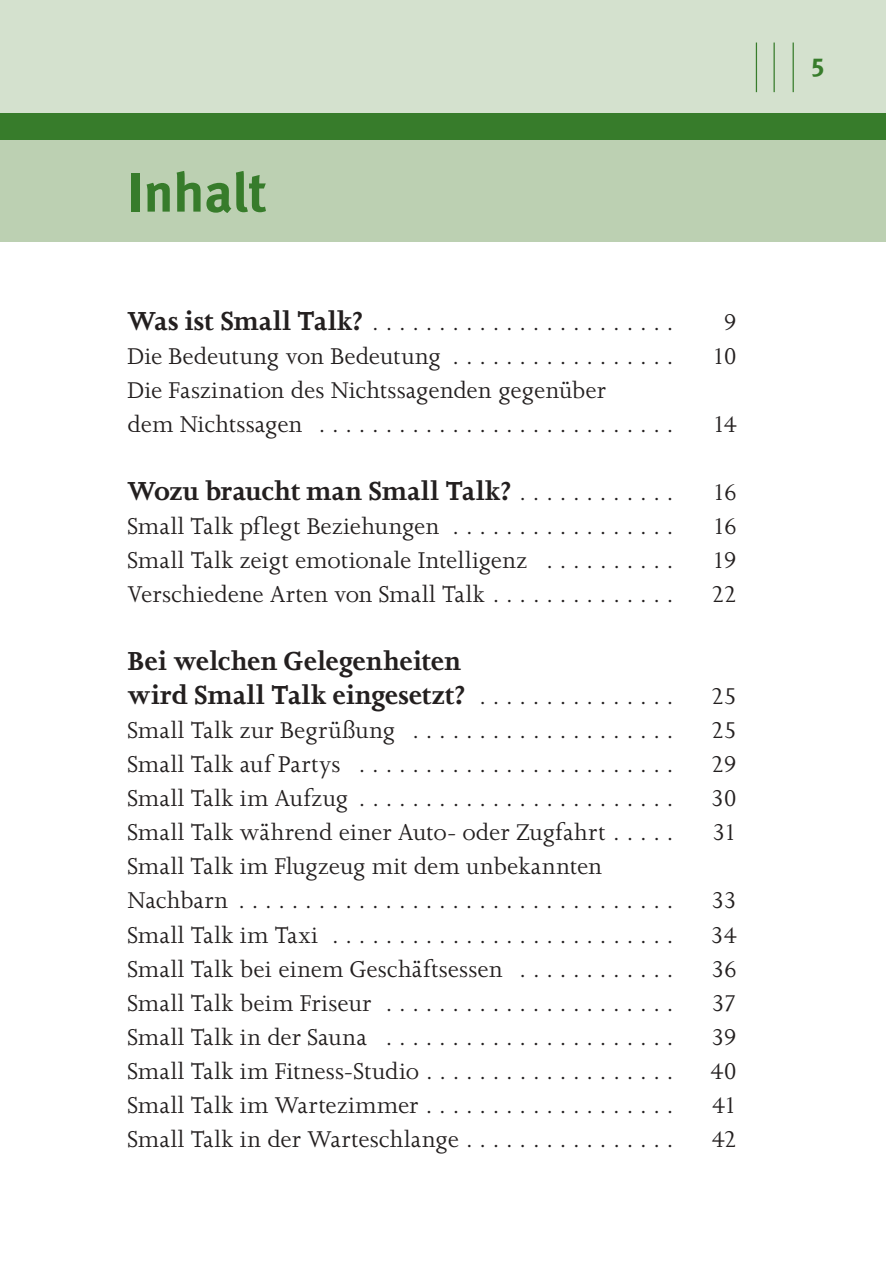
<style>
.page{position:relative;width:886px;height:1276px;background:#fff}
.page>*{position:absolute;margin:0;border:0;box-sizing:border-box;transform-origin:0 0}
.t1{font:700 55px "Meta Pro";letter-spacing:-.01em;color:#377c2b}
.t2{font:700 30px/34px "Joanna MT Std";color:#231f1f}
.t3{font:26.25px/34px "Joanna MT Std";letter-spacing:.01em;color:#231f1f}
.t4{font:700 26px "Meta Pro";color:#377c2b}
.s1{font-weight:700;font-size:30px}
.s2{font-weight:400;font-size:26.25px}
</style>
<div class="page">
<div style="left:0;top:127px;width:886px;height:115px;background:#bcd0b2"></div>
<div style="left:0;top:0;width:886px;height:120px;background:#d4e1ce"></div>
<div style="left:0;top:113px;width:886px;height:27px;background:#377c2b"></div>
<hr style="left:792px;top:43px;width:2px;height:49px;background:#377c2b">
<hr style="left:773px;top:43px;width:2px;height:49px;background:#377c2b">
<hr style="left:756px;top:43px;width:1px;height:49px;background:#377c2b">
<p class="t1" style="left:128px;top:172px;width:141px">Inhalt</p>
<p class="t3" style="left:128px;top:308px;width:547px"><span class="s1">Was ist Small Talk?</span> . . . . . . . . . . . . . . . . . . . . . . .</p>
<p class="t3" style="left:723px;top:308px;width:15px">9</p>
<p class="t3" style="left:128px;top:342px;width:547px">Die Bedeutung von Bedeutung . . . . . . . . . . . . . . . . .</p>
<p class="t3" style="left:712px;top:342px;width:27px">10</p>
<p class="t3" style="left:128px;top:376px;width:547px">Die Faszination des Nichtssagenden gegenüber<br>dem Nichtssagen . . . . . . . . . . . . . . . . . . . . . . . . . . .</p>
<p class="t3" style="left:712px;top:410px;width:27px">14</p>
<p class="t2" style="left:128px;top:477px;width:547px">Wozu braucht man Small Talk? <span class="s2">. . . . . . . . . . . .</span></p>
<p class="t3" style="left:712px;top:478px;width:26px">16</p>
<p class="t3" style="left:128px;top:512px;width:547px">Small Talk pflegt Beziehungen . . . . . . . . . . . . . . . . .</p>
<p class="t3" style="left:712px;top:512px;width:26px">16</p>
<p class="t3" style="left:128px;top:546px;width:547px">Small Talk zeigt emotionale Intelligenz . . . . . . . . . .</p>
<p class="t3" style="left:712px;top:546px;width:27px">19</p>
<p class="t3" style="left:128px;top:580px;width:547px">Verschiedene Arten von Small Talk . . . . . . . . . . . . . .</p>
<p class="t3" style="left:711px;top:580px;width:28px">22</p>
<p class="t2" style="left:128px;top:647px;width:547px">Bei welchen Gelegen heiten<br>wird Small Talk eingesetzt? <span class="s2">. . . . . . . . . . . . . . .</span></p>
<p class="t3" style="left:711px;top:682px;width:28px">25</p>
<p class="t3" style="left:128px;top:716px;width:547px">Small Talk zur Begrüßung . . . . . . . . . . . . . . . . . . . .</p>
<p class="t3" style="left:711px;top:716px;width:28px">25</p>
<p class="t3" style="left:128px;top:750px;width:547px">Small Talk auf Partys . . . . . . . . . . . . . . . . . . . . . . . .</p>
<p class="t3" style="left:711px;top:750px;width:28px">29</p>
<p class="t3" style="left:128px;top:784px;width:547px">Small Talk im Aufzug . . . . . . . . . . . . . . . . . . . . . . . .</p>
<p class="t3" style="left:711px;top:784px;width:28px">30</p>
<p class="t3" style="left:128px;top:818px;width:547px">Small Talk während einer Auto- oder Zugfahrt . . . . .</p>
<p class="t3" style="left:712px;top:818px;width:26px">31</p>
<p class="t3" style="left:128px;top:852px;width:547px">Small Talk im Flugzeug mit dem unbekannten<br>Nachbarn . . . . . . . . . . . . . . . . . . . . . . . . . . . . . . . . .</p>
<p class="t3" style="left:711px;top:886px;width:28px">33</p>
<p class="t3" style="left:128px;top:920px;width:547px">Small Talk im Taxi . . . . . . . . . . . . . . . . . . . . . . . . . .</p>
<p class="t3" style="left:710px;top:920px;width:28px">34</p>
<p class="t3" style="left:128px;top:954px;width:547px">Small Talk bei einem Geschäftsessen . . . . . . . . . . . .</p>
<p class="t3" style="left:711px;top:954px;width:28px">36</p>
<p class="t3" style="left:128px;top:988px;width:547px">Small Talk beim Friseur . . . . . . . . . . . . . . . . . . . . . .</p>
<p class="t3" style="left:712px;top:988px;width:27px">37</p>
<p class="t3" style="left:128px;top:1022px;width:547px">Small Talk in der Sauna . . . . . . . . . . . . . . . . . . . . . .</p>
<p class="t3" style="left:711px;top:1022px;width:27px">39</p>
<p class="t3" style="left:128px;top:1056px;width:547px">Small Talk im Fitness-Studio . . . . . . . . . . . . . . . . . . .</p>
<p class="t3" style="left:710px;top:1056px;width:29px">40</p>
<p class="t3" style="left:128px;top:1090px;width:547px">Small Talk im Wartezimmer . . . . . . . . . . . . . . . . . . .</p>
<p class="t3" style="left:712px;top:1090px;width:27px">41</p>
<p class="t3" style="left:128px;top:1124px;width:547px">Small Talk in der Warteschlange . . . . . . . . . . . . . . . .</p>
<p class="t3" style="left:711px;top:1124px;width:27px">42</p>
<p class="t4" style="left:811px;top:57px;width:15px">5</p>
</div>
